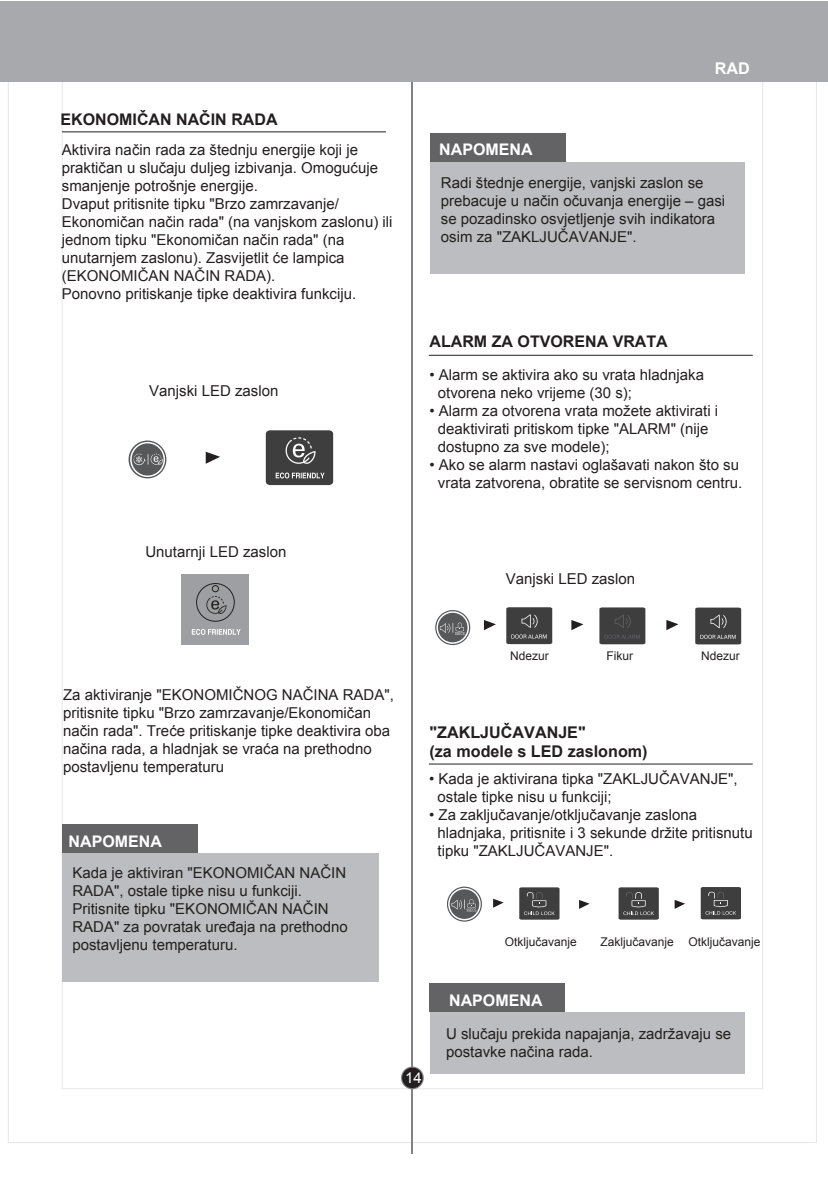
<style>
.page{position:relative;width:828px;height:1197px;background:#fff}
.page>*{position:absolute;margin:0;border:0;box-sizing:border-box;transform-origin:0 0}
.t1{font:700 16.2px/19.4px "Arial";color:#231f20}
.t2{font:700 16.2px "Arial";color:#fff}
.t3{font:700 16px "Arial";color:#231f20}
.t4{font:700 16px "Arial";color:#fff}
.t5{font:15px/18px "Arial";color:#231f20}
.t6{font:15px "Arial";color:#fff}
.t7{font:12px "Arial";color:#231f20}
</style>
<div class="page">
<hr style="left:411px;top:65px;width:2px;height:1088px;background:#808285">
<svg style="left:401px;top:1066px;width:23px;height:23px"></svg>
<div style="left:402px;top:1067px;width:20px;height:20px;background:#231f20;border-radius:50%"></div>
<div style="left:0;top:1px;width:828px;height:81px;background:#a8a9ad"></div>
<div style="left:430px;top:162px;width:315px;height:111px;background:#bcbdc0"></div>
<div style="left:430px;top:134px;width:135px;height:28px;background:#636366"></div>
<div style="left:62px;top:853px;width:316px;height:128px;background:#bcbdc0"></div>
<div style="left:62px;top:824px;width:135px;height:29px;background:#636366"></div>
<hr style="left:62px;top:131px;width:323px;height:1px;background:#231f20">
<hr style="left:429px;top:355px;width:323px;height:1px;background:#231f20">
<hr style="left:429px;top:763px;width:323px;height:1px;background:#231f20">
<div style="left:429px;top:1011px;width:315px;height:62px;background:#bcbdc0"></div>
<div style="left:429px;top:982px;width:136px;height:29px;background:#636366"></div>
<div style="left:181px;top:574px;width:67px;height:71px;background:#9d9fa2"></div>
<div style="left:212px;top:585px;width:7px;height:7px;border:1px solid #231f20;border-radius:50%"></div>
<svg style="left:206px;top:596px;width:20px;height:18px"></svg>
<div style="left:196px;top:583px;width:38px;height:38px;border:1px solid #231f20;border-radius:50%"></div>
<div style="left:266px;top:430px;width:67px;height:55px;background:#3e3e3f;border-radius:4px"></div>
<svg style="left:285px;top:437px;width:31px;height:27px"></svg>
<svg style="left:206px;top:452px;width:14px;height:11px"></svg>
<svg style="left:129px;top:440px;width:37px;height:38px"></svg>
<div style="left:130px;top:442px;width:35px;height:35px;border:2px solid #fff;border-radius:50%"></div>
<svg style="left:131px;top:453px;width:32px;height:12px"></svg>
<svg style="left:276px;top:472px;width:48px;height:6px"></svg>
<svg style="left:192px;top:629px;width:49px;height:5px"></svg>
<svg style="left:701px;top:887px;width:40px;height:32px"></svg>
<svg style="left:618px;top:887px;width:41px;height:32px"></svg>
<svg style="left:519px;top:887px;width:40px;height:32px"></svg>
<svg style="left:493px;top:898px;width:11px;height:9px"></svg>
<svg style="left:579px;top:900px;width:10px;height:8px"></svg>
<svg style="left:674px;top:900px;width:11px;height:8px"></svg>
<svg style="left:447px;top:886px;width:35px;height:35px"></svg>
<div style="left:448px;top:887px;width:33px;height:33px;border:2px solid #fff;border-radius:50%"></div>
<svg style="left:451px;top:899px;width:25px;height:12px"></svg>
<svg style="left:571px;top:620px;width:12px;height:10px"></svg>
<svg style="left:666px;top:620px;width:12px;height:10px"></svg>
<svg style="left:506px;top:607px;width:46px;height:37px;background:#4b4b4c"></svg>
<svg style="left:599px;top:607px;width:46px;height:37px;background:#444445"></svg>
<svg style="left:695px;top:607px;width:46px;height:37px;background:#4c4c4d"></svg>
<svg style="left:484px;top:620px;width:12px;height:10px"></svg>
<svg style="left:435px;top:610px;width:35px;height:35px"></svg>
<div style="left:436px;top:611px;width:33px;height:32px;border:2px solid #fff;border-radius:50%"></div>
<svg style="left:440px;top:622px;width:24px;height:13px"></svg>
<p class="t3" style="left:61px;top:109px;width:218px">EKONOMIČAN NAČIN RADA</p>
<p class="t5" style="left:62px;top:141px;width:332px">Aktivira način rada za štednju energije koji je praktičan u slučaju duljeg izbivanja. Omogućuje smanjenje potrošnje energije.<br>Dvaput pritisnite tipku "Brzo zamrzavanje/ Ekonomičan način rada" (na vanjskom zaslonu) ili jednom tipku "Ekonomičan način rada" (na unutarnjem zaslonu). Zasvijetlit će lampica (EKONOMIČAN NAČIN RADA).<br>Ponovno pritiskanje tipke deaktivira funkciju.</p>
<p class="t5" style="left:149px;top:382px;width:131px">Vanjski LED zaslon</p>
<p class="t5" style="left:145px;top:543px;width:142px">Unutarnji LED zaslon</p>
<p class="t4" style="left:439px;top:139px;width:95px">NAPOMENA</p>
<p class="t2" style="left:715px;top:57px;width:36px">RAD</p>
<p class="t5" style="left:441px;top:174px;width:286px">Radi štednje energije, vanjski zaslon se prebacuje u način očuvanja energije – gasi se pozadinsko osvjetljenje svih indikatora osim za "ZAKLJUČAVANJE".</p>
<p class="t3" style="left:429px;top:331px;width:240px">ALARM ZA OTVORENA VRATA</p>
<p class="t5" style="left:438px;top:365px;width:268px;text-indent:-8px">• Alarm se aktivira ako su vrata hladnjaka otvorena neko vrijeme (30 s);</p>
<p class="t5" style="left:438px;top:401px;width:282px;text-indent:-8px">• Alarm za otvorena vrata možete aktivirati i deaktivirati pritiskom tipke "ALARM" (nije dostupno za sve modele);</p>
<p class="t5" style="left:429px;top:455px;width:314px;text-align:center">• Ako se alarm nastavi oglašavati nakon što su vrata zatvorena, obratite se servisnom centru.</p>
<p class="t5" style="left:506px;top:569px;width:131px">Vanjski LED zaslon</p>
<p class="t5" style="left:63px;top:685px;width:332px">Za aktiviranje "EKONOMIČNOG NAČINA RADA", pritisnite tipku "Brzo zamrzavanje/Ekonomičan način rada". Treće pritiskanje tipke deaktivira oba načina rada, a hladnjak se vraća na prethodno postavljenu temperaturu</p>
<p class="t4" style="left:69px;top:830px;width:95px">NAPOMENA</p>
<p class="t5" style="left:72px;top:864px;width:277px">Kada je aktiviran "EKONOMIČAN NAČIN RADA", ostale tipke nisu u funkciji.<br>Pritisnite tipku "EKONOMIČAN NAČIN RADA" za povratak uređaja na prethodno postavljenu temperaturu.</p>
<p class="t7" style="left:510px;top:648px;width:40px">Ndezur</p>
<p class="t7" style="left:606px;top:648px;width:28px">Fikur</p>
<p class="t7" style="left:701px;top:648px;width:40px">Ndezur</p>
<p class="t1" style="left:429px;top:723px;width:220px">"ZAKLJUČAVANJE"<br>(za modele s LED zaslonom)</p>
<p class="t5" style="left:437px;top:769px;width:302px;text-indent:-8px">• Kada je aktivirana tipka "ZAKLJUČAVANJE", ostale tipke nisu u funkciji;</p>
<p class="t5" style="left:437px;top:805px;width:317px;text-indent:-8px">• Za zaključavanje/otključavanje zaslona hladnjaka, pritisnite i 3 sekunde držite pritisnutu tipku "ZAKLJUČAVANJE".</p>
<p class="t7" style="left:505px;top:934px;width:74px">Otključavanje</p>
<p class="t7" style="left:600px;top:934px;width:162px">Zaključavanje Otključavanje</p>
<p class="t6" style="left:405px;top:1067px;width:18px">14</p>
<p class="t4" style="left:449px;top:989px;width:95px">NAPOMENA</p>
<p class="t5" style="left:446px;top:1024px;width:287px">U slučaju prekida napajanja, zadržavaju se postavke načina rada.</p>
</div>
